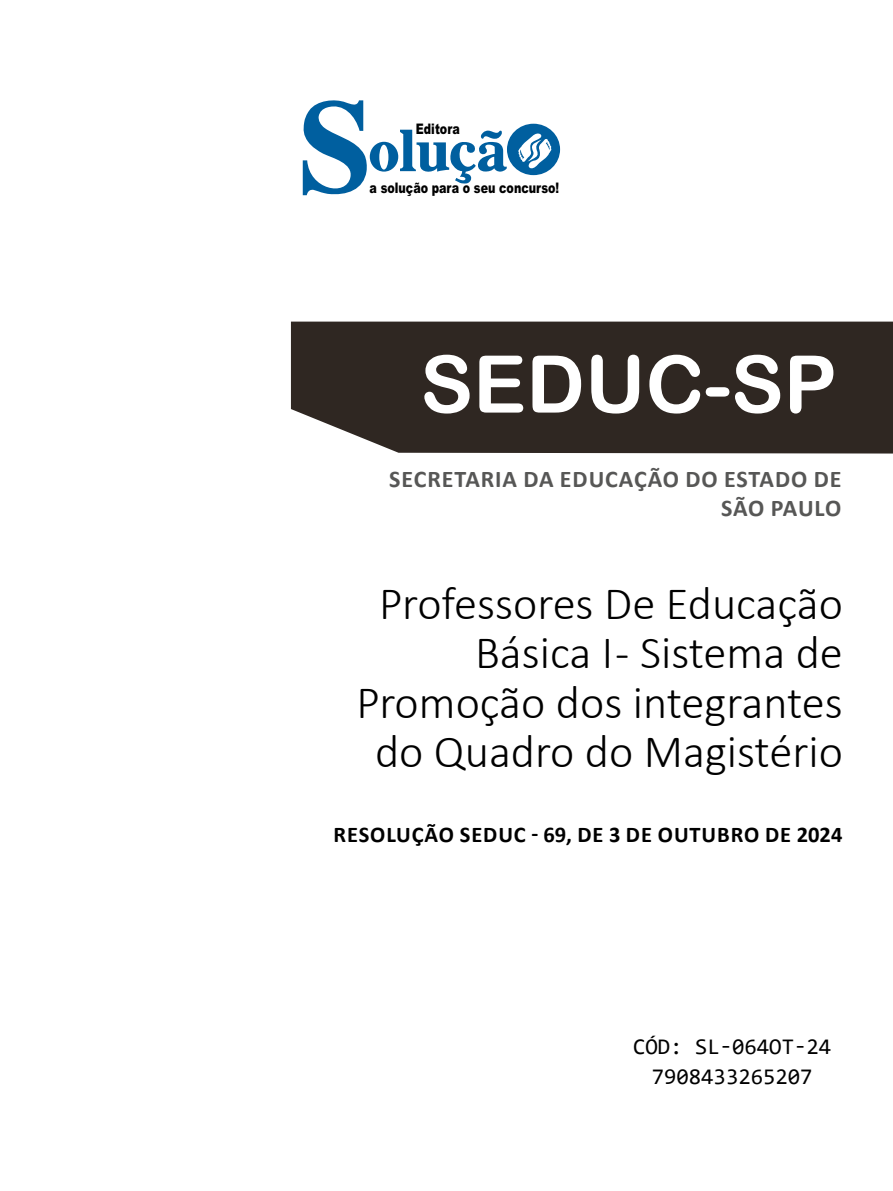
<style>
.page{position:relative;width:893px;height:1191px;background:#fff}
.page>*{position:absolute;margin:0;border:0;box-sizing:border-box;transform-origin:0 0}
.TÍTULO{font:79.5px "Arial Rounded MT Bold";color:#fff}
.CARGO{font:300 46.5px/49.5px "Calibri";color:#000;text-align:right}
.SUBTÍTULO{font:700 24px "Calibri";letter-spacing:.04em;color:#575756}
.EDITAL{font:700 22.5px "Calibri";letter-spacing:.04em;color:#000}
.SKU_CÓD{font:22.5px "Consolas";color:#000}
.t1{font:900 14.55px "Arial";color:#000;scale:.76 1}
</style>
<div class="page">
<div style="left:291px;top:321px;width:602px;height:132px;background:#2f2722"></div>
<svg style="left:303px;top:100px;width:257px;height:96px"></svg>
<p class="t1" style="left:416px;top:118px;width:59px">Editora</p>
<p class="t1" style="left:370px;top:178px;width:251px">a solução para o seu concurso!</p>
<p class="TÍTULO" style="left:420px;top:337px;width:418px">SEDUC-SP</p>
<p class="SUBTÍTULO" style="left:389px;top:462px;width:454px">SECRETARIA DA EDUCAÇÃO DO ESTADO DE</p>
<p class="SUBTÍTULO" style="left:721px;top:491px;width:122px">SÃO PAULO</p>
<p class="CARGO" style="left:356px;top:578px;width:488px">Professores De Educação<br>Básica I - Sistema de<br>Promoção dos integrantes do Quadro do Magistério</p>
<p class="EDITAL" style="left:334px;top:818px;width:510px">RESOLUÇÃO SEDUC - 69, DE 3 DE OUTUBRO DE 2024</p>
<p class="SKU_CÓD" style="left:633px;top:1030px;width:199px">CÓD: SL-064OT-24</p>
<p class="SKU_CÓD" style="left:652px;top:1060px;width:162px">7908433265207</p>
</div>
